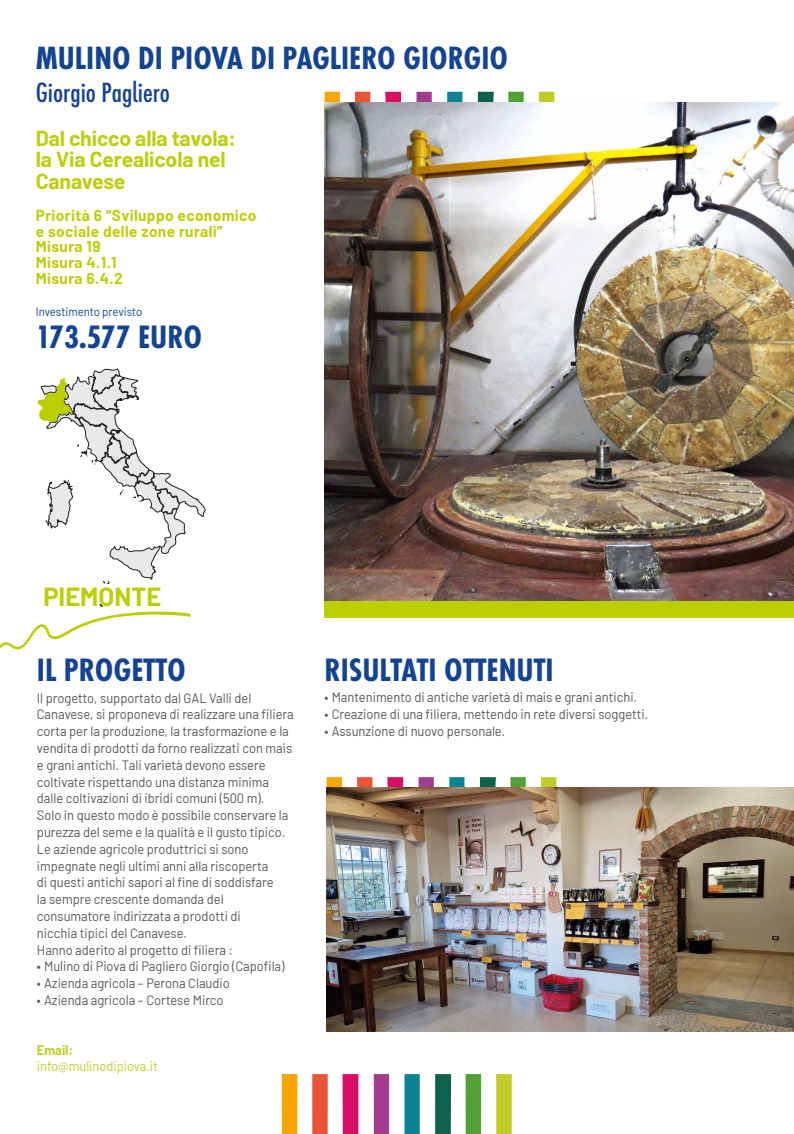
<style>
.page{position:relative;width:794px;height:1134px;background:#fff}
.page>*{position:absolute;margin:0;border:0;box-sizing:border-box;transform-origin:0 0}
.t1{font:700 29.8px "Futura Next Cn";color:#134391}
.t2{font:700 29.76px "Futura Next Cn";color:#134391}
.t3{font:700 29.6px "Futura Next Cn";color:#134391}
.t4{font:500 25.6px "Futura Next Cn";color:#134391}
.t5{font:700 25.56px "Barlow";color:#bace00}
.t6{font:700 21.2px/21.6px "Barlow";letter-spacing:-.005em;color:#bbcf0a}
.t7{font:700 15.4px/15.6px "Barlow";letter-spacing:.025em;color:#bbcf0a}
.t8{font:13.6px/16.8px "Barlow";color:#575756;scale:.95 1}
.t9{font:13.6px "Barlow";color:#c0cd28;scale:.95 1}
.t10{font:700 13.6px "Barlow";color:#c0cd28;scale:.95 1}
.t11{font:12px "Barlow";letter-spacing:-.005em;color:#12448e;scale:.95 1}
</style>
<div class="page">
<svg style="left:282px;top:1074px;width:15px;height:60px"></svg>
<svg style="left:312px;top:1074px;width:16px;height:60px"></svg>
<svg style="left:342px;top:1074px;width:16px;height:60px"></svg>
<div style="left:374px;top:1074px;width:15px;height:60px;background:#a23c8f"></div>
<div style="left:404px;top:1074px;width:16px;height:60px;background:#0c8392"></div>
<svg style="left:435px;top:1074px;width:16px;height:60px"></svg>
<svg style="left:465px;top:1074px;width:16px;height:60px"></svg>
<svg style="left:496px;top:1074px;width:16px;height:60px"></svg>
<svg style="left:324px;top:92px;width:16px;height:10px"></svg>
<svg style="left:355px;top:92px;width:15px;height:10px"></svg>
<svg style="left:385px;top:92px;width:16px;height:10px"></svg>
<div style="left:416px;top:92px;width:16px;height:10px;background:#a23c8f"></div>
<div style="left:447px;top:92px;width:15px;height:10px;background:#0c8392"></div>
<svg style="left:478px;top:92px;width:16px;height:10px"></svg>
<svg style="left:508px;top:92px;width:16px;height:10px"></svg>
<svg style="left:539px;top:92px;width:15px;height:10px"></svg>
<svg style="left:326px;top:777px;width:16px;height:10px"></svg>
<svg style="left:357px;top:777px;width:15px;height:10px"></svg>
<svg style="left:387px;top:777px;width:16px;height:10px"></svg>
<div style="left:418px;top:777px;width:16px;height:11px;background:#a23c8f"></div>
<div style="left:449px;top:777px;width:15px;height:11px;background:#0c8392"></div>
<svg style="left:480px;top:777px;width:16px;height:10px"></svg>
<svg style="left:510px;top:777px;width:16px;height:10px"></svg>
<svg style="left:541px;top:777px;width:15px;height:10px"></svg>
<svg style="left:37px;top:369px;width:168px;height:215px"></svg>
<svg style="left:0;top:605px;width:191px;height:45px"></svg>
<img style="left:326px;top:787px;width:468px;height:245px">
<div style="left:324px;top:599px;width:470px;height:18px;background:#bace00"></div>
<img style="left:324px;top:102px;width:470px;height:498px">
<h3 class="t3" style="left:36px;top:39px;width:474px">MULINO DI PIOVA DI PAGLIERO GIORGIO</h3>
<h3 class="t4" style="left:36px;top:77px;width:136px">Giorgio Pagliero</h3>
<h3 class="t6" style="left:36px;top:126px;width:202px">Dal chicco alla tavola: la Via Cerealicola nel<br>Canavese</h3>
<p class="t7" style="left:36px;top:207px;width:222px">Priorità 6 “Sviluppo economico e sociale delle zone rurali”<br>Misura 19<br>Misura 4.1.1<br>Misura 6.4.2</p>
<p class="t11" style="left:36px;top:303px;width:114px">Investimento previsto</p>
<h2 class="t2" style="left:36px;top:317px;width:168px">173.577 EURO</h2>
<h3 class="t5" style="left:43px;top:578px;width:119px">PIEMONTE</h3>
<h1 class="t1" style="left:37px;top:651px;width:150px">IL PROGETTO</h1>
<h1 class="t1" style="left:324px;top:651px;width:230px">RISULTATI OTTENUTI</h1>
<p class="t8" style="left:37px;top:688px;width:272px">Il progetto, supportato dal GAL Valli del Canavese, si proponeva di realizzare una filiera corta per la produzione, la trasformazione e la vendita di prodotti da forno realizzati con mais e grani antichi. Tali varietà devono essere coltivate rispettando una distanza minima dalle coltivazioni di ibridi comuni (500 m).<br>Solo in questo modo è possibile conservare la purezza del seme e la qualità e il gusto tipico.<br>Le aziende agricole produttrici si sono impegnate negli ultimi anni alla riscoperta<br>di questi antichi sapori al fine di soddisfare<br>la sempre crescente domanda del consumatore indirizzata a prodotti di<br>nicchia tipici del Canavese.<br>Hanno aderito al progetto di filiera :</p>
<p class="t8" style="left:37px;top:957px;width:262px">• Mulino di Piova di Pagliero Giorgio (Capofila)</p>
<p class="t8" style="left:37px;top:974px;width:205px">• Azienda agricola – Perona Claudio</p>
<p class="t8" style="left:37px;top:990px;width:198px">• Azienda agricola – Cortese Mirco</p>
<p class="t8" style="left:324px;top:688px;width:331px">• Mantenimento di antiche varietà di mais e grani antichi.</p>
<p class="t8" style="left:324px;top:705px;width:342px">• Creazione di una filiera, mettendo in rete diversi soggetti.</p>
<p class="t8" style="left:324px;top:722px;width:192px">• Assunzione di nuovo personale.</p>
<p class="t10" style="left:37px;top:1040px;width:40px">Email:</p>
<p class="t9" style="left:37px;top:1057px;width:129px">info@mulinodipiova.it</p>
</div>
